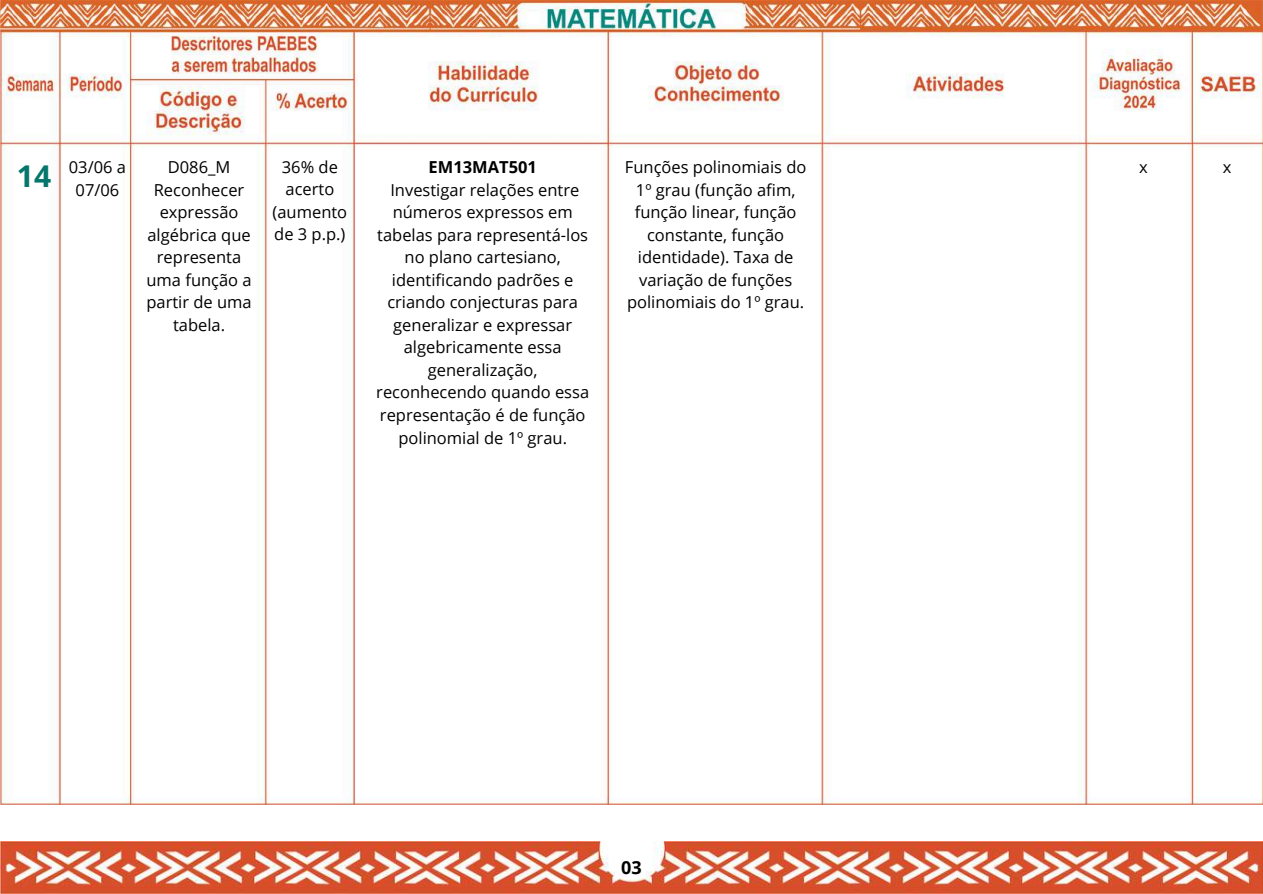
<style>
.page{position:relative;width:1263px;height:894px;background:#fff}
.page>*{position:absolute;margin:0;border:0;box-sizing:border-box;transform-origin:0 0}
.t1{font:700 30px "Open Sans";color:#05766b}
.t2{font:700 18px "Open Sans";color:#000}
.t3{font:16.5px/22.5px "Open Sans";color:#000;text-align:center}
.t4{font:700 16.5px "Open Sans";color:#000}
</style>
<div class="page">
<img style="left:0;top:841px;width:1263px;height:52px">
<img style="left:0;top:1px;width:1263px;height:803px">
<h1 class="t1" style="left:17px;top:154px;width:36px">14</h1>
<p class="t3" style="left:69px;top:155px;width:59px">03/06 a<br>07/06</p>
<p class="t3" style="left:273px;top:155px;width:76px">36% de acerto (aumento de 3 p.p.)</p>
<p class="t4" style="left:429px;top:156px;width:110px">EM13MAT501</p>
<p class="t3" style="left:625px;top:155px;width:183px">Funções polinomiais do<br>1º grau (função afim, função linear, função constante, função identidade). Taxa de variação de funções polinomiais do 1º grau.</p>
<p class="t3" style="left:168px;top:155px;width:64px">D086_M</p>
<p class="t3" style="left:1139px;top:155px;width:10px">x</p>
<p class="t3" style="left:1223px;top:155px;width:10px">x</p>
<p class="t3" style="left:146px;top:178px;width:107px">Reconhecer expressão algébrica que representa uma função a partir de uma tabela.</p>
<p class="t3" style="left:376px;top:178px;width:214px">Investigar relações entre números expressos em tabelas para representá-los no plano cartesiano, identificando padrões e criando conjecturas para generalizar e expressar algebricamente essa generalização, reconhecendo quando essa representação é de função polinomial de 1º grau.</p>
<p class="t2" style="left:621px;top:854px;width:22px">03</p>
</div>
